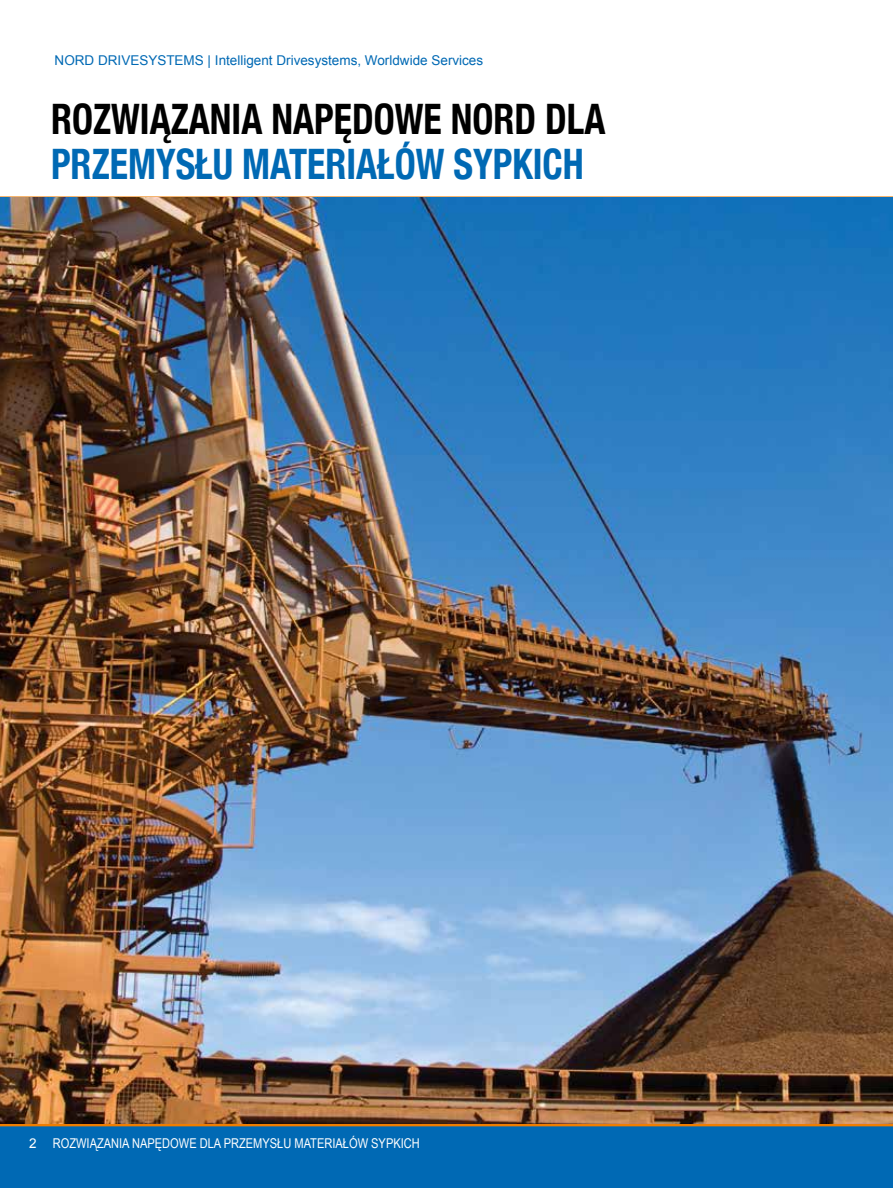
<style>
.page{position:relative;width:893px;height:1188px;background:#fff}
.page>*{position:absolute;margin:0;border:0;box-sizing:border-box;transform-origin:0 0}
.t1{font:700 condensed 42px "Helvetica Neue";color:#000;scale:.9 1}
.t2{font:700 condensed 42px "Helvetica Neue";color:#0069b4;scale:.9 1}
.t3{font:13.5px "Arial";color:#0069b4}
.t4{font:13.5px "Arial Narrow";color:#fff}
.s1{font-family:"Arial"}
</style>
<div class="page">
<div style="left:0;top:1125px;width:893px;height:63px;background:#0069b4"></div>
<hr style="left:0;top:1123px;width:893px;height:3px;background:#ef7d00">
<hr style="left:0;top:196px;width:893px;height:2px;background:#ef7d00">
<img style="left:0;top:198px;width:893px;height:925px">
<p class="t3" style="left:55px;top:51px;width:430px">NORD DRIVESYSTEMS | Intelligent Drivesystems, Worldwide Services</p>
<h1 class="t1" style="left:51px;top:84px;width:617px">ROZWIĄZANIA NAPĘDOWE NORD DLA</h1>
<h1 class="t2" style="left:51px;top:129px;width:593px">PRZEMYSŁU MATERIAŁÓW SYPKICH</h1>
<p class="t4" style="left:29px;top:1134px;width:392px"><span class="s1">2</span> ROZWIĄZANIA NAPĘDOWE DLA PRZEMYSŁU MATERIAŁÓW SYPKICH</p>
</div>
